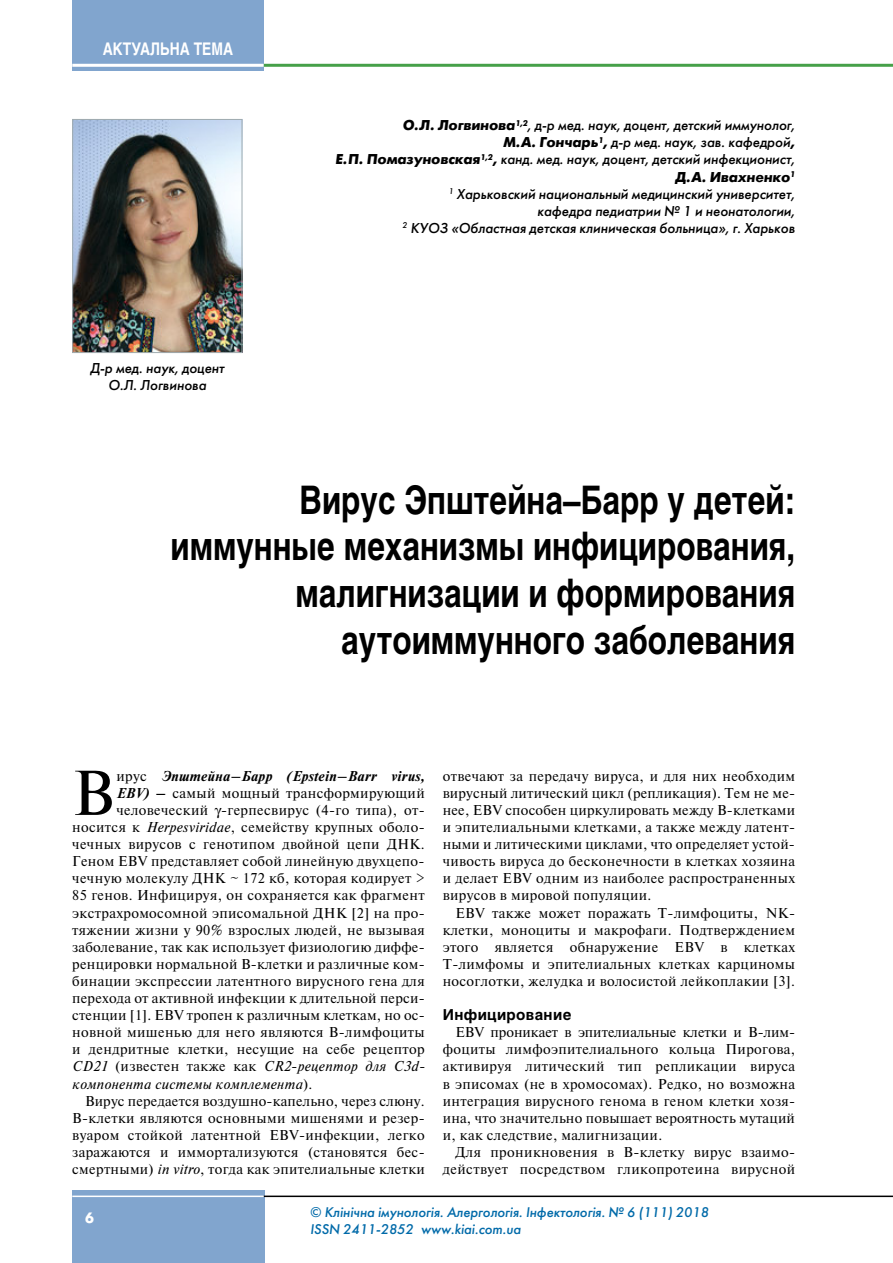
<style>
.page{position:relative;width:893px;height:1263px;background:#fff}
.page>*{position:absolute;margin:0;border:0;box-sizing:border-box;transform-origin:0 0}
.t1{font:63.15px "Newton C";color:#000}
.t2{font:700 39px/46.8px "Helios";color:#000;text-align:right;scale:.8 1}
.t3{font:700 17.25px "Helios";color:#fff;scale:.8 1}
.t4{font:700 15px "Helios";letter-spacing:.025em;color:#000}
.t5{font:700 15px "Futuris C";color:#fff}
.t6{font:14.25px/17.1px "Newton C";letter-spacing:.025em;color:#000;text-align:justify}
.t7{font:italic 14.25px/17.1px "Futuris C";color:#000;text-align:right}
.t8{font:italic 14.25px "Newton C";letter-spacing:.025em;color:#000}
.t9{font:italic 700 14.25px "Newton C";letter-spacing:.025em;color:#000}
.t10{font:italic 13.95px/16.8px "Futuris C";color:#006aa9}
.s1{font-weight:700}
.s2{font-weight:400;font-style:normal}
.s3{font-weight:700;font-style:italic}
.s4{font-style:italic}
.s5{font-style:normal}
</style>
<div class="page">
<div style="left:72px;top:0;width:192px;height:70px;background:#81a5ce"></div>
<hr style="left:264px;top:64px;width:629px;height:3px;background:#46a049">
<hr style="left:72px;top:64px;width:192px;height:3px;background:#fff">
<div style="left:72px;top:1191px;width:192px;height:72px;background:#81a5ce"></div>
<hr style="left:264px;top:1195px;width:629px;height:2px;background:#000">
<hr style="left:72px;top:1195px;width:192px;height:2px;background:#fff">
<img style="left:74px;top:121px;width:166px;height:230px">
<div style="left:72px;top:119px;width:170px;height:234px;border:1px solid #a0abaf"></div>
<p class="t3" style="left:103px;top:39px;width:165px">АКТУАЛЬНА ТЕМА</p>
<p class="t7" style="left:90px;top:359px;width:136px;text-align:center">Д-р мед. наук, доцент<br>О.Л. Логвинова</p>
<p class="t7" style="left:335px;top:117px;width:461px"><span class="s1">О. Л. Логвинова</span><sup>1,2</sup>, д-р мед. наук, доцент, детский иммунолог,<br><span class="s1">М. А. Гончарь</span><sup>1</sup><span class="s1">,</span> д-р мед. наук, зав. кафедрой<span class="s1">,<br>Е. П. Помазуновская</span><sup>1,2</sup><span class="s1">,</span> канд. мед. наук, доцент, детский инфекционист, <span class="s1">Д. А. Ивахненко</span><sup>1<br></sup><sup>1</sup> Харьковский национальный медицинский университет,<br>кафедра педиатрии № 1 и неонатологии,<br><sup>2</sup> КУОЗ «Областная детская клиническая больница», г. Харьков</p>
<h2 class="t2" style="left:171px;top:476px;width:782px">Вирус Эпштейна–Барр у детей: иммунные механизмы инфицирования, малигнизации и формирования аутоиммунного заболевания</h2>
<h1 class="t1" style="left:72px;top:759px;width:44px">В</h1>
<p class="t9" style="left:116px;top:768px;width:310px"><span class="s2">ирус</span> Эпштейна–Барр (Epstein–Barr virus,</p>
<p class="t6" style="left:116px;top:784px;width:310px"><span class="s3">EBV)</span> <span class="s1">–</span> самый мощный трансформирующий</p>
<p class="t6" style="left:116px;top:801px;width:310px">человеческий -герпесвирус (4-го типа), от-</p>
<p class="t6" style="left:72px;top:819px;width:354px">носится к <span class="s4">Herpesviridae</span>, семейству крупных оболо-</p>
<p class="t6" style="left:72px;top:836px;width:354px">чечных вирусов с генотипом двойной цепи ДНК.</p>
<p class="t6" style="left:72px;top:853px;width:354px">Геном EBV представляет собой линейную двухцепо-</p>
<p class="t6" style="left:72px;top:870px;width:354px">чечную молекулу ДНК ~ 172 кб, которая кодирует &gt;</p>
<p class="t6" style="left:72px;top:887px;width:354px">85 генов. Инфицируя, он сохраняется как фрагмент</p>
<p class="t6" style="left:72px;top:904px;width:354px">экстрахромосомной эписомальной ДНК [2] на про-</p>
<p class="t6" style="left:72px;top:921px;width:354px">тяжении жизни у 90% взрослых людей, не вызывая</p>
<p class="t6" style="left:72px;top:938px;width:354px">заболевание, так как использует физиологию диффе-</p>
<p class="t6" style="left:72px;top:955px;width:354px">ренцировки нормальной B-клетки и различные ком-</p>
<p class="t6" style="left:72px;top:972px;width:354px">бинации экспрессии латентного вирусного гена для</p>
<p class="t6" style="left:72px;top:990px;width:354px">перехода от активной инфекции к длительной перси-</p>
<p class="t6" style="left:72px;top:1007px;width:354px">стенции [1]. EBV тропен к различным клеткам, но ос-</p>
<p class="t6" style="left:72px;top:1024px;width:354px">новной мишенью для него являются В-лимфоциты</p>
<p class="t6" style="left:72px;top:1041px;width:354px">и дендритные клетки, несущие на себе рецептор</p>
<p class="t8" style="left:72px;top:1059px;width:354px">CD21 <span class="s5">(известен также как</span> CR2-рецептор для C3d-</p>
<p class="t8" style="left:72px;top:1076px;width:242px">компонента системы комплемента<span class="s5">).</span></p>
<p class="t6" style="left:85px;top:1092px;width:341px">Вирус передается воздушно-капельно, через слюну.</p>
<p class="t6" style="left:72px;top:1109px;width:354px">В-клетки являются основными мишенями и резер-</p>
<p class="t6" style="left:72px;top:1126px;width:354px">вуаром стойкой латентной EBV-инфекции, легко</p>
<p class="t6" style="left:72px;top:1143px;width:354px">заражаются и иммортализуются (становятся бес-</p>
<p class="t6" style="left:72px;top:1161px;width:354px">смертными) <span class="s4">in vitro</span>, тогда как эпителиальные клетки</p>
<p class="t6" style="left:443px;top:767px;width:354px">отвечают за передачу вируса, и для них необходим вирусный литический цикл (репликация). Тем не ме&shy;нее, EBV способен циркулировать между В-клетками и эпителиальными клетками, а также между латент&shy;ными и литическими циклами, что определяет устой&shy;чивость вируса до бесконечности в клетках хозяина и делает EBV одним из наиболее распространенных вирусов в мировой популяции.</p>
<p class="t6" style="left:443px;top:904px;width:354px;text-indent:13px">EBV также может поражать Т-лимфоциты, NK&shy;клетки, моноциты и макрофаги. Подтверждением этого является обнаружение EBV в клетках Т-лимфомы и эпителиальных клетках карциномы носоглотки, желудка и волосистой лейкоплакии [3].</p>
<p class="t4" style="left:443px;top:1006px;width:130px">Инфицирование</p>
<p class="t6" style="left:443px;top:1024px;width:354px;text-align:left;text-indent:13px">EBV проникает в эпителиальные клетки и В-лим&shy;фоциты лимфоэпителиального кольца Пирогова, активируя литический тип репликации вируса в эписомах (не в хромосомах). Редко, но возможна интеграция вирусного генома в геном клетки хозя&shy;ина, что значительно повышает вероятность мутаций и, как следствие, малигнизации.</p>
<p class="t6" style="left:443px;top:1143px;width:354px;text-align:right">Для проникновения в В-клетку вирус взаимо&shy;действует посредством гликопротеина вирусной</p>
<p class="t5" style="left:85px;top:1209px;width:10px">6</p>
<p class="t10" style="left:310px;top:1204px;width:400px">© Клінічна імунологія. Алергологія. Інфектологія. № 6 (111) 2018<br>ISSN 2411-2852 www.kiai.com.ua</p>
</div>
